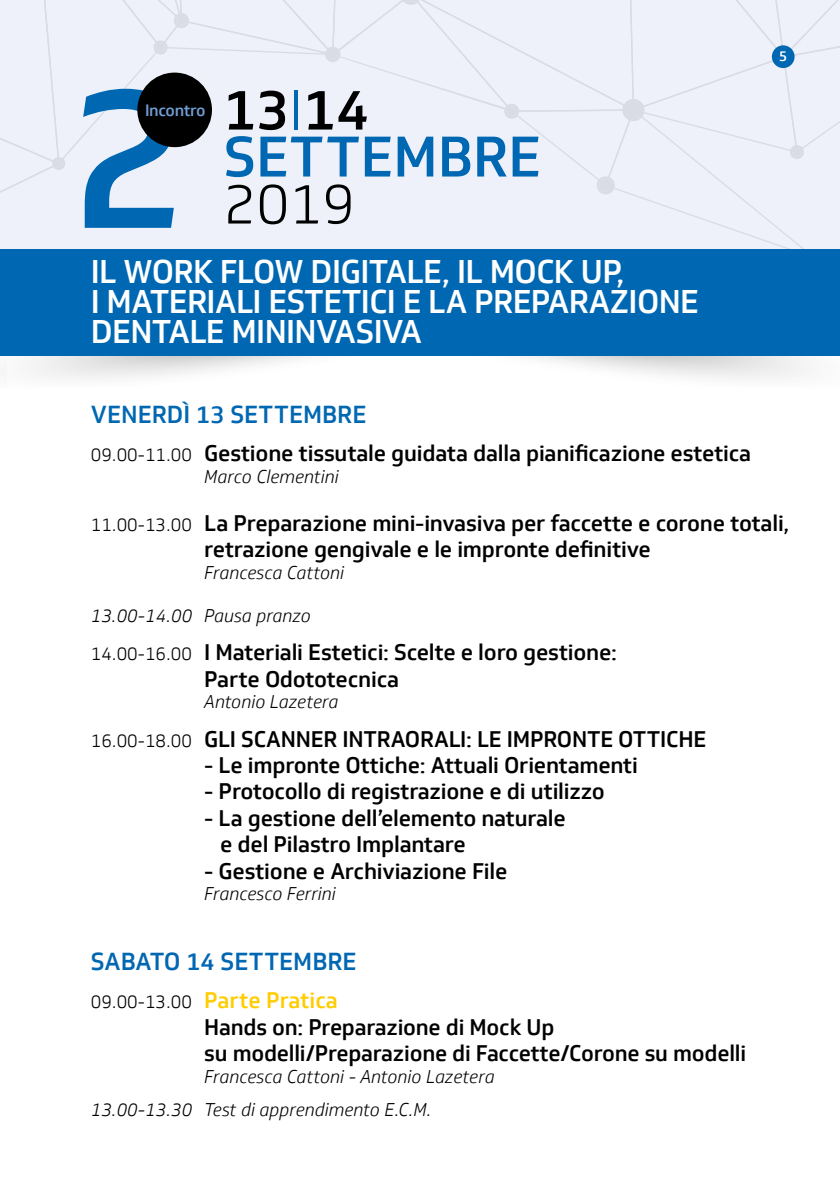
<style>
.page{position:relative;width:840px;height:1191px;background:#fff}
.page>*{position:absolute;margin:0;border:0;box-sizing:border-box;transform-origin:0 0}
.t1{font:500 200px "Soleto";color:#0067b2}
.t2{font:500 56px/47px "Soleto";color:#0067b2}
.t3{font:300 56px "Soleto";color:#000}
.t4{font:500 32px/30px "Soleto";letter-spacing:-.02em;color:#fff}
.t5{font:500 24px "Soleto";color:#0067b2}
.t6{font:500 22px/26.4px "Soleto";letter-spacing:-.01em;color:#000}
.t7{font:italic 300 18px/33.6px "Soleto";color:#000}
.t8{font:500 16px "Soleto";letter-spacing:-.02em;color:#709cd3}
.t9{font:500 14px "Soleto";color:#fff}
.s1{color:#000}
.s2{font-weight:300}
.s3{font-weight:300;font-size:18px}
.s4{color:#fc0}
</style>
<div class="page">
<div style="left:0;top:0;width:839px;height:249px;background:#eef1fa"></div>
<div style="left:771px;top:45px;width:23px;height:23px;background:#0067b2;border-radius:50%"></div>
<div style="left:0;top:249px;width:839px;height:107px;background:#0067b2"></div>
<div style="left:137px;top:73px;width:75px;height:74px;background:#000;border-radius:50%"></div>
<h1 class="t1" style="left:69px;top:33px;width:119px">2</h1>
<p class="t8" style="left:145px;top:101px;width:62px">Incontro</p>
<h2 class="t2" style="left:223px;top:87px;width:319px"><span class="s1">13</span><span class="s2">I</span><span class="s1">14<br></span>SETTEMBRE</h2>
<h2 class="t3" style="left:223px;top:171px;width:133px">2019</h2>
<h3 class="t4" style="left:91px;top:257px;width:609px">IL WORK FLOW DIGITALE, IL MOCK UP,<br>I MATERIALI ESTETICI E LA PREPARAZIONE<br>DENTALE MININVASIVA</h3>
<p class="t9" style="left:778px;top:47px;width:10px">5</p>
<p class="t5" style="left:91px;top:399px;width:277px">VENERDÌ 13 SETTEMBRE</p>
<p class="t6" style="left:91px;top:440px;width:661px"><span class="s3">09.00-11.00</span> Gestione tissutale guidata dalla pianificazione estetica</p>
<p class="t7" style="left:204px;top:459px;width:136px">Marco Clementini</p>
<p class="t6" style="left:204px;top:510px;width:586px;text-indent:-113px"><span class="s3">11.00-13.00</span> La Preparazione mini-invasiva per faccette e corone totali, retrazione gengivale e le impronte definitive</p>
<p class="t7" style="left:204px;top:555px;width:141px">Francesca Cattoni</p>
<p class="t7" style="left:91px;top:599px;width:221px">13.00-14.00 Pausa pranzo</p>
<p class="t6" style="left:204px;top:639px;width:414px;text-indent:-113px"><span class="s3">14.00-16.00</span> I Materiali Estetici: Scelte e loro gestione:<br>Parte Odototecnica</p>
<p class="t7" style="left:204px;top:685px;width:135px">Antonio Lazetera</p>
<p class="t6" style="left:91px;top:726px;width:616px"><span class="s3">16.00-18.00</span> GLI SCANNER INTRAORALI: LE IMPRONTE OTTICHE</p>
<p class="t6" style="left:204px;top:752px;width:435px">- Le impronte Ottiche: Attuali Orientamenti</p>
<p class="t6" style="left:204px;top:778px;width:402px">- Protocollo di registrazione e di utilizzo</p>
<p class="t6" style="left:220px;top:805px;width:347px;text-indent:-16px">- La gestione dell’elemento naturale e del Pilastro Implantare</p>
<p class="t6" style="left:204px;top:858px;width:304px">- Gestione e Archiviazione File</p>
<p class="t7" style="left:204px;top:877px;width:133px">Francesco Ferrini</p>
<p class="t5" style="left:91px;top:946px;width:267px">SABATO 14 SETTEMBRE</p>
<p class="t6" style="left:204px;top:987px;width:543px;text-indent:-113px"><span class="s3">09.00-13.00</span> <span class="s4">Parte Pratica<br></span>Hands on: Preparazione di Mock Up<br>su modelli/Preparazione di Faccette/Corone su modelli</p>
<p class="t7" style="left:91px;top:1059px;width:405px;text-indent:113px">Francesca Cattoni - Antonio Lazetera<br>13.00-13.30 Test di apprendimento E.C.M.</p>
</div>
